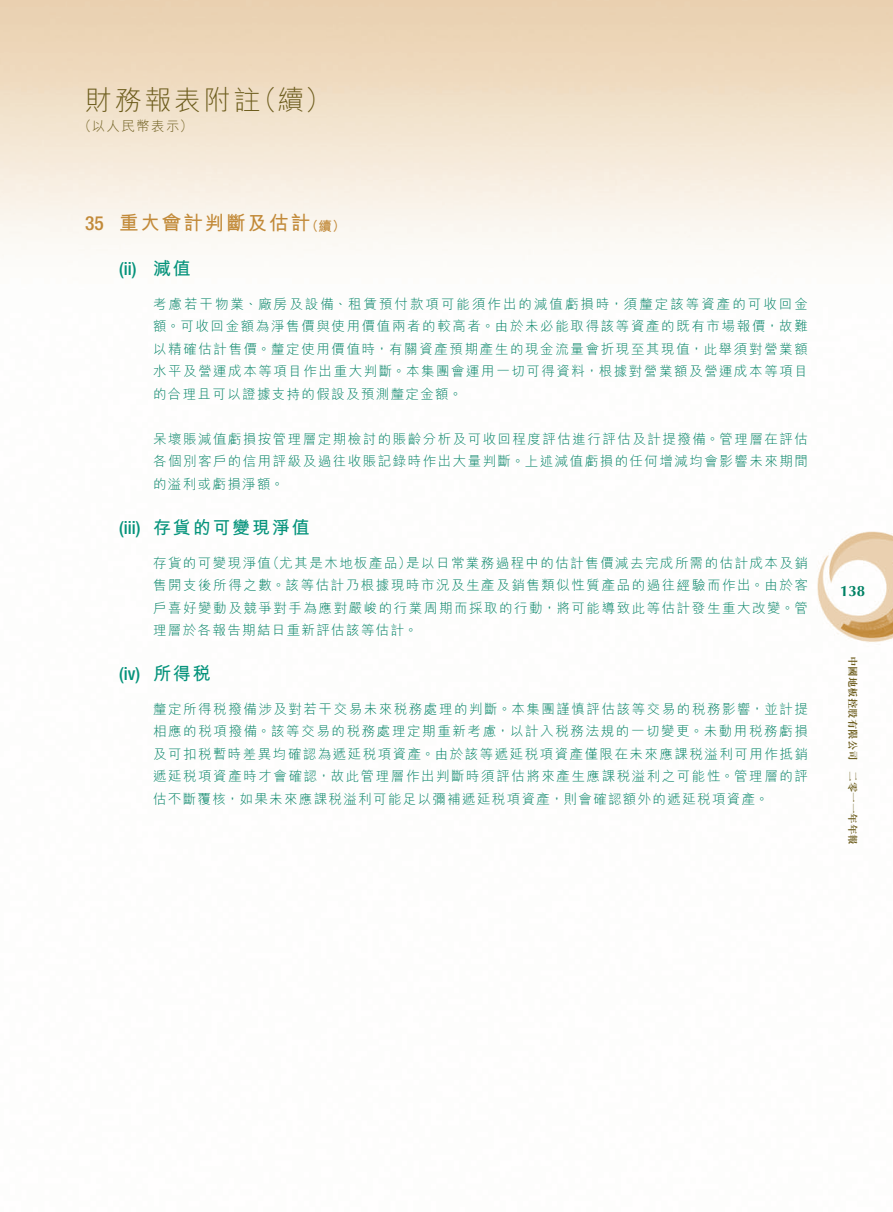
<style>
.page{position:relative;width:893px;height:1212px;background:#fff}
.page>*{position:absolute;margin:0;border:0;box-sizing:border-box;transform-origin:0 0}
.t1{font:300 27px "M Hei HK";letter-spacing:.1em;color:#6c5c1c}
.t2{font:700 19.5px "M Hei HK";letter-spacing:.1em;color:#c28a39}
.t3{font:500 condensed 18px "Helvetica Neue LT Std";color:#05937b}
.t4{font:700 18px "M Hei HK";letter-spacing:.1em;color:#05937b}
.t5{font:700 15px "Optima LT Std";color:#008164}
.t6{font:300 13.5px/22.5px "M Hei HK";letter-spacing:.11em;color:#008164;text-align:justify}
.t7{font:300 13.5px "M Hei HK";letter-spacing:.1em;color:#6c5c1c}
.t8{font:700 10.5px "M Sung HK";color:#6c5c1c}
.s1{font-family:"Helvetica Neue LT Std";font-weight:500;font-stretch:condensed}
.s2{font-size:13.5px}
.s3{font-family:"M Hei HK";font-weight:700;font-stretch:normal}
</style>
<div class="page">
<img style="left:0;top:0;width:893px;height:645px">
<h1 class="t1" style="left:85px;top:90px;width:248px">財務報表附註（續）</h1>
<p class="t7" style="left:78px;top:121px;width:116px">（以人民幣表示）</p>
<h2 class="t2" style="left:85px;top:215px;width:262px"><span class="s1">35</span> 重大會計判斷及估計<span class="s2">（續）</span></h2>
<h3 class="t3" style="left:119px;top:262px;width:73px">(ii) <span class="s3">減值</span></h3>
<p class="t6" style="left:153px;top:294px;width:656px">考慮若干物業、廠房及設備、租賃預付款項可能須作出的減值虧損時，須釐定該等資產的可收回金額。可收回金額為淨售價與使用價值兩者的較高者。由於未必能取得該等資產的既有市場報價，故難以精確估計售價。釐定使用價值時，有關資產預期產生的現金流量會折現至其現值，此舉須對營業額水平及營運成本等項目作出重大判斷。本集團會運用一切可得資料，根據對營業額及營運成本等項目的合理且可以證據支持的假設及預測釐定金額。</p>
<p class="t6" style="left:153px;top:429px;width:656px">呆壞賬減值虧損按管理層定期檢討的賬齡分析及可收回程度評估進行評估及計提撥備。管理層在評估各個別客戶的信用評級及過往收賬記錄時作出大量判斷。上述減值虧損的任何增減均會影響未來期間的溢利或虧損淨額。</p>
<h3 class="t4" style="left:119px;top:520px;width:192px"><span class="s1">(iii)</span> 存貨的可變現淨值</h3>
<p class="t6" style="left:153px;top:553px;width:656px">存貨的可變現淨值（尤其是木地板產品）是以日常業務過程中的估計售價減去完成所需的估計成本及銷售開支後所得之數。該等估計乃根據現時市況及生產及銷售類似性質產品的過往經驗而作出。由於客戶喜好變動及競爭對手為應對嚴峻的行業周期而採取的行動，將可能導致此等估計發生重大改變。管理層於各報告期結日重新評估該等估計。</p>
<h3 class="t3" style="left:119px;top:667px;width:93px">(iv) <span class="s3">所得稅</span></h3>
<p class="t6" style="left:153px;top:699px;width:656px">釐定所得稅撥備涉及對若干交易未來稅務處理的判斷。本集團謹慎評估該等交易的稅務影響，並計提相應的稅項撥備。該等交易的稅務處理定期重新考慮，以計入稅務法規的一切變更。未動用稅務虧損及可扣稅暫時差異均確認為遞延稅項資產。由於該等遞延稅項資產僅限在未來應課稅溢利可用作抵銷遞延稅項資產時才會確認，故此管理層作出判斷時須評估將來產生應課稅溢利之可能性。管理層的評估不斷覆核，如果未來應課稅溢利可能足以彌補遞延稅項資產，則會確認額外的遞延稅項資產。</p>
<p class="t5" style="left:840px;top:585px;width:27px">138</p>
<p class="t8" style="left:857px;top:656px;width:190px;rotate:90deg">中國地板控股有限公司 二零一一年年報</p>
</div>
